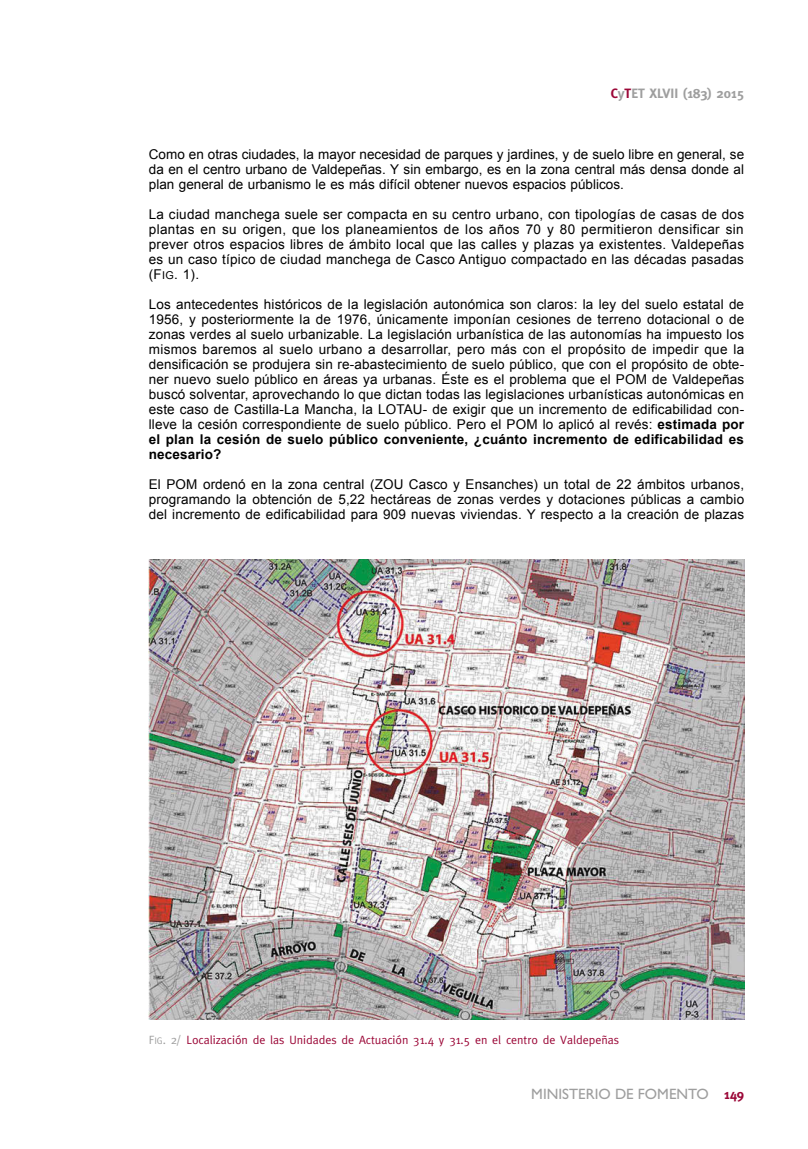
<style>
.page{position:relative;width:808px;height:1149px;background:#fff}
.page>*{position:absolute;margin:0;border:0;box-sizing:border-box;transform-origin:0 0}
.t1{font:15px "Gill Sans";color:#9e9e9e}
.t2{font:13.5px/15px "Arial";letter-spacing:.01em;color:#000;text-align:justify}
.t3{font:700 13.5px "Meta";color:#9e9e9e}
.t4{font:12px "Meta";color:#9b0737}
.s1{color:#9b0737}
.s2{font-family:"Arial MT SC800"}
.s3{font-family:"Arial MT SC800";font-size:10.8px}
.s4{font-weight:700}
.s5{font-family:"Meta Normal SC800";color:#9e9e9e}
.s6{font-family:"Meta Normal SC800";font-size:9.6px;color:#9e9e9e}
.s7{color:#9e9e9e}
.s8{font-family:"Meta";font-weight:700;font-size:13.5px;color:#9b0737}
</style>
<div class="page">
<img style="left:149px;top:559px;width:595px;height:459px">
<p class="t3" style="left:611px;top:85px;width:135px"><span class="s1">C</span>y<span class="s1">T</span>ET XLVII (183) 2015</p>
<p class="t2" style="left:149px;top:146px;width:597px">Como en otras ciudades, la mayor necesidad de parques y jardines, y de suelo libre en general, se da en el centro urbano de Valdepeñas. Y sin embargo, es en la zona central más densa donde al plan general de urbanismo le es más difícil obtener nuevos espacios públicos.</p>
<p class="t2" style="left:149px;top:206px;width:597px">La ciudad manchega suele ser compacta en su centro urbano, con tipologías de casas de dos plantas en su origen, que los planeamientos de los años 70 y 80 permitieron densificar sin prever otros espacios libres de ámbito local que las calles y plazas ya existentes. Valdepeñas es un caso típico de ciudad manchega de Casco Antiguo compactado en las décadas pasadas (<span class="s2">F</span><span class="s3">iG</span>. 1).</p>
<p class="t2" style="left:149px;top:296px;width:597px">Los antecedentes históricos de la legislación autonómica son claros: la ley del suelo estatal de 1956, y posteriormente la de 1976, únicamente imponían cesiones de terreno dotacional o de zonas verdes al suelo urbanizable. La legislación urbanística de las autonomías ha impuesto los mismos baremos al suelo urbano a desarrollar, pero más con el propósito de impedir que la densificación se produjera sin re-abastecimiento de suelo público, que con el propósito de obte&shy;ner nuevo suelo público en áreas ya urbanas. Éste es el problema que el POM de Valdepeñas buscó solventar, aprovechando lo que dictan todas las legislaciones urbanísticas autonómicas en este caso de Castilla-La Mancha, la LOTAU- de exigir que un incremento de edificabilidad con&shy;lleve la cesión correspondiente de suelo público. Pero el POM lo aplicó al revés: <span class="s4">estimada por el plan la cesión de suelo público conveniente, ¿cuánto incremento de edificabilidad es necesario?</span></p>
<p class="t2" style="left:149px;top:476px;width:597px">El POM ordenó en la zona central (ZOU Casco y Ensanches) un total de 22 ámbitos urbanos, programando la obtención de 5,22 hectáreas de zonas verdes y dotaciones públicas a cambio del incremento de edificabilidad para 909 nuevas viviendas. Y respecto a la creación de plazas</p>
<p class="t4" style="left:149px;top:1032px;width:472px"><span class="s5">F</span><span class="s6">iG</span><span class="s7">. 2/</span> Localización de las Unidades de Actuación 31.4 y 31.5 en el centro de Valdepeñas</p>
<p class="t1" style="left:531px;top:1084px;width:214px">MINISTERIO DE FOMENTO <span class="s8">149</span></p>
</div>
